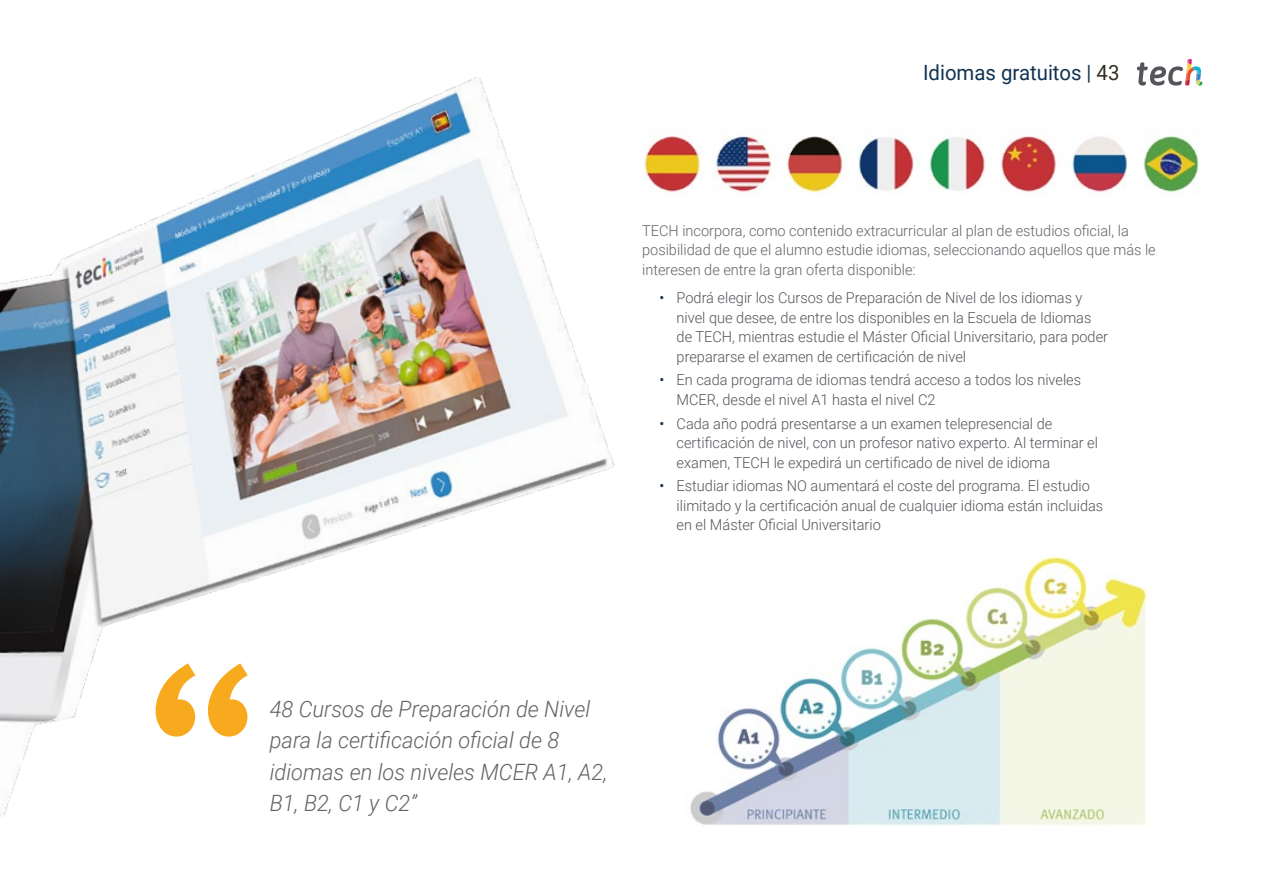
<style>
.page{position:relative;width:1263px;height:893px;background:#fff}
.page>*{position:absolute;margin:0;border:0;box-sizing:border-box;transform-origin:0 0}
.t1{font:italic 300 22.5px/31.5px "Roboto";color:#646363}
.t2{font:21px "Roboto";color:#123352}
.t3{font:300 15px/19.5px "Roboto";color:#52555b}
.t4{font:300 15px/19.5px "Roboto";color:#61646a}
.s1{color:#312e20}
.s2{font-weight:400;color:#123352}
</style>
<div class="page">
<img style="left:0;top:77px;width:615px;height:740px">
<svg style="left:1137px;top:59px;width:65px;height:27px"></svg>
<img style="left:690px;top:556px;width:458px;height:270px">
<img style="left:643px;top:136px;width:556px;height:57px">
<svg style="left:156px;top:663px;width:92px;height:74px"></svg>
<h2 class="t2" style="left:923px;top:57px;width:198px">Idiomas gratuitos | <span class="s1">43</span></h2>
<p class="t4" style="left:642px;top:220px;width:515px">TECH incorpora, como contenido extracurricular al plan de estudios oficial, la posibilidad de que el alumno estudie idiomas, seleccionando aquellos que más le interesen de entre la gran oferta disponible:</p>
<p class="t3" style="left:677px;top:287px;width:433px;text-indent:-17px"><span class="s2">•</span> Podrá elegir los Cursos de Preparación de Nivel de los idiomas y nivel que desee, de entre los disponibles en la Escuela de Idiomas de TECH, mientras estudie el Máster Oficial Universitario, para poder prepararse el examen de certificación de nivel</p>
<p class="t3" style="left:677px;top:370px;width:406px;text-indent:-17px"><span class="s2">•</span> En cada programa de idiomas tendrá acceso a todos los niveles<br>MCER, desde el nivel A1 hasta el nivel C2</p>
<p class="t3" style="left:677px;top:413px;width:423px;text-indent:-17px"><span class="s2">•</span> Cada año podrá presentarse a un examen telepresencial de certificación de nivel, con un profesor nativo experto. Al terminar el examen, TECH le expedirá un certificado de nivel de idioma</p>
<p class="t3" style="left:677px;top:476px;width:428px;text-indent:-17px"><span class="s2">•</span> Estudiar idiomas NO aumentará el coste del programa. El estudio ilimitado y la certificación anual de cualquier idioma están incluidas en el Máster Oficial Universitario</p>
<h1 class="t1" style="left:270px;top:692px;width:339px">48 Cursos de Preparación de Nivel para la certificación oficial de 8 idiomas en los niveles MCER A1, A2,<br>B1, B2, C1 y C2”</h1>
</div>
